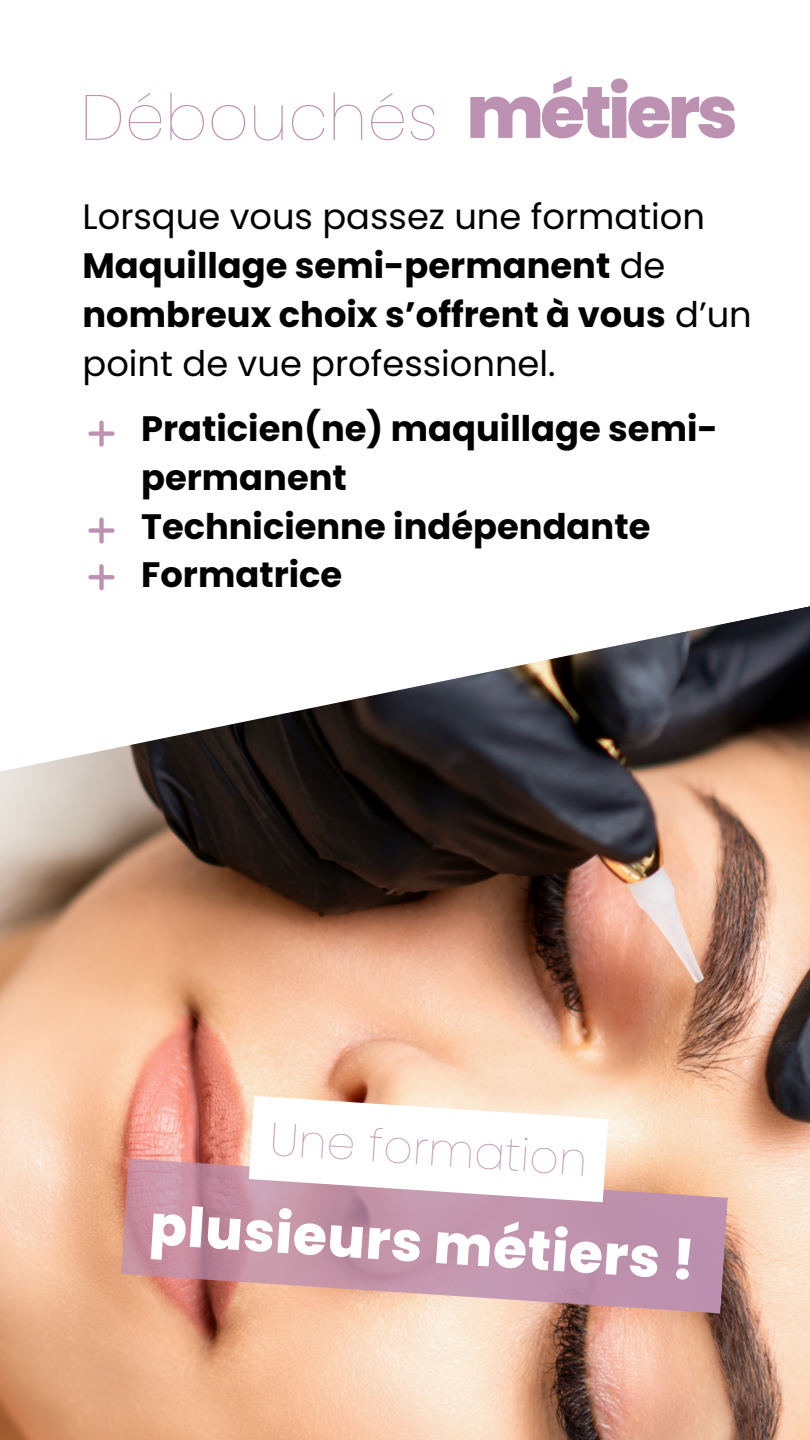
<style>
.page{position:relative;width:810px;height:1440px;background:#fff}
.page>*{position:absolute;margin:0;border:0;box-sizing:border-box;transform-origin:0 0}
.t1{font:100 63.8px "Poppins";color:#bd91b1}
.t2{font:800 55px "Poppins";color:#fff}
.t3{font:100 45.9px "Poppins";color:#bd91b1}
.t4{font:35.3px/48.7px "Poppins";color:#000}
.t5{font:700 35.3px/48.7px "Poppins";color:#000}
.s1{font-weight:800;font-size:72.9px}
.s2{font-weight:700}
</style>
<div class="page">
<img style="left:0;top:606px;width:810px;height:834px">
<svg style="left:121px;top:1157px;width:607px;height:156px;background:#c997a2"></svg>
<svg style="left:249px;top:1096px;width:359px;height:106px"></svg>
<svg style="left:88px;top:421px;width:27px;height:26px"></svg>
<svg style="left:88px;top:518px;width:27px;height:26px"></svg>
<svg style="left:88px;top:564px;width:27px;height:26px"></svg>
<h1 class="t1" style="left:80px;top:73px;width:659px">Débouchés <span class="s1">métiers</span></h1>
<p class="t4" style="left:83px;top:193px;width:671px">Lorsque vous passez une formation<br><span class="s2">Maquillage semi-permanent</span> de <span class="s2">nombreux choix s’offrent à vous</span> d’un point de vue professionnel.</p>
<p class="t5" style="left:141px;top:405px;width:578px">Praticien(ne) maquillage semi&shy;permanent<br>Technicienne indépendante<br>Formatrice</p>
<h3 class="t3" style="left:272px;top:1106px;width:320px;rotate:4deg">Une formation</h3>
<h2 class="t2" style="left:153px;top:1185px;width:548px;rotate:4deg">plusieurs métiers !</h2>
</div>
